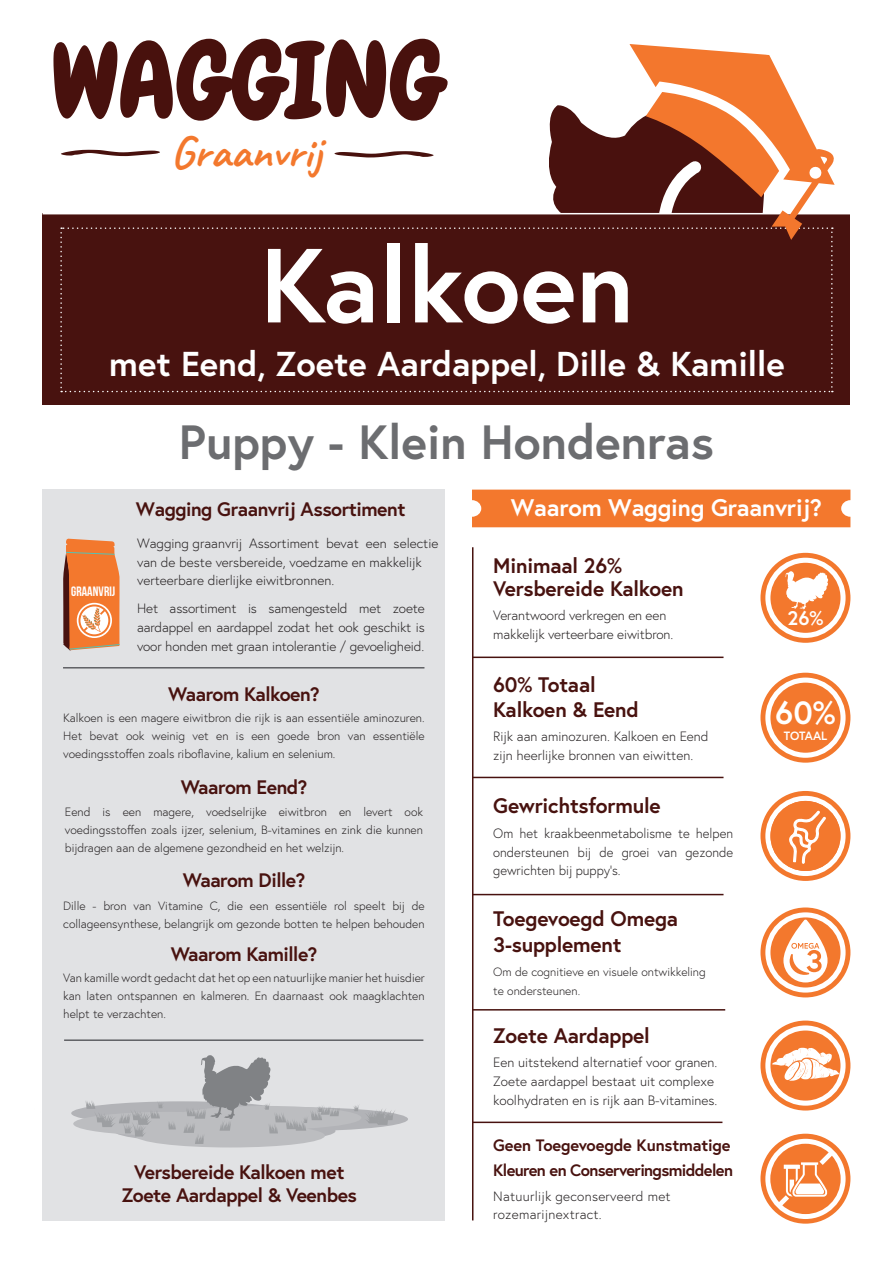
<style>
.page{position:relative;width:893px;height:1263px;background:#fff}
.page>*{position:absolute;margin:0;border:0;box-sizing:border-box;transform-origin:0 0}
.t1{font:105.75px "Chewy";color:#48110d}
.t2{font:700 105px "Europa";color:#fff}
.t3{font:700 48px "Europa";color:#6c6d70}
.t4{font:700 45.75px "Caveat";color:#f3782d}
.t5{font:700 34.5px "Europa";color:#fff}
.t6{font:700 32.1px "Europa";color:#fff}
.t7{font:700 24px "Europa";letter-spacing:-.01em;color:#fff}
.t8{font:700 21px/25.2px "Europa";letter-spacing:-.01em;color:#48120f}
.t9{font:700 19.65px "Europa";color:#fff}
.t10{font:700 19.5px/23.4px "Europa";letter-spacing:-.025em;color:#48120f;text-align:center}
.t11{font:700 16.5px/25.2px "Europa";letter-spacing:-.04em;color:#48120f}
.t12{font:300 13.5px/18.8px "Europa";color:#231f20}
.t13{font:300 13.5px/18.8px "Europa";color:#231f20;text-align:justify;scale:.96 1}
.t14{font:300 13.5px/18.8px "Europa";letter-spacing:.02em;color:#231f20}
.t15{font:700 13.5px "Bebas Neue";color:#fff}
.t16{font:300 12px/18px "Europa";color:#231f20;text-align:justify}
.t17{font:700 12px "Europa";letter-spacing:-.025em;color:#fff}
</style>
<div class="page">
<div style="left:43px;top:489px;width:402px;height:731px;background:#e1e2e4"></div>
<div style="left:472px;top:490px;width:378px;height:37px;background:#f3782d"></div>
<div style="left:43px;top:214px;width:807px;height:191px;background:#48120f"></div>
<hr style="left:472px;top:547px;width:1px;height:673px;background:#48120f">
<hr style="left:473px;top:656px;width:250px;height:2px;background:#48120f">
<hr style="left:473px;top:777px;width:250px;height:1px;background:#48120f">
<hr style="left:473px;top:894px;width:250px;height:1px;background:#48120f">
<hr style="left:473px;top:1009px;width:252px;height:1px;background:#48120f">
<svg style="left:760px;top:673px;width:90px;height:90px;fill:#f3782d"></svg>
<div style="left:768px;top:680px;width:75px;height:75px;background:#f3782d;border-radius:50%"></div>
<div style="left:765px;top:677px;width:81px;height:81px;border:5px solid #fff;border-radius:50%"></div>
<hr style="left:473px;top:1121px;width:249px;height:2px;background:#48120f">
<div style="left:760px;top:1134px;width:90px;height:90px;background:#f3782d;border-radius:50%"></div>
<svg style="left:765px;top:1139px;width:81px;height:80px"></svg>
<svg style="left:760px;top:907px;width:90px;height:90px;background:#f59459"></svg>
<svg style="left:768px;top:915px;width:75px;height:75px"></svg>
<div style="left:765px;top:912px;width:81px;height:80px;border:5px solid #fff;border-radius:50%"></div>
<svg style="left:783px;top:919px;width:44px;height:63px"></svg>
<svg style="left:760px;top:791px;width:90px;height:90px;fill:#f3782d"></svg>
<div style="left:765px;top:796px;width:81px;height:80px;border:5px solid #fff;border-radius:50%"></div>
<div style="left:770px;top:801px;width:70px;height:70px;background:#f3782d;border-radius:50%"></div>
<svg style="left:788px;top:810px;width:39px;height:71px"></svg>
<svg style="left:760px;top:1020px;width:90px;height:90px;background:#f59053"></svg>
<div style="left:765px;top:1025px;width:81px;height:81px;border:5px solid #fff;border-radius:50%"></div>
<svg style="left:772px;top:1048px;width:68px;height:33px"></svg>
<svg style="left:63px;top:538px;width:57px;height:113px;background:#e28751"></svg>
<hr style="left:63px;top:667px;width:361px;height:1px;background:#6c6d70">
<svg style="left:760px;top:553px;width:90px;height:90px;background:#f59358"></svg>
<svg style="left:768px;top:560px;width:75px;height:75px;background:#f48a49"></svg>
<div style="left:765px;top:558px;width:81px;height:80px;border:5px solid #fff;border-radius:50%"></div>
<svg style="left:785px;top:571px;width:44px;height:38px"></svg>
<hr style="left:64px;top:1039px;width:359px;height:2px;background:#6c6d70">
<svg style="left:71px;top:1055px;width:337px;height:92px"></svg>
<svg style="left:60px;top:44px;width:784px;height:348px"></svg>
<h1 class="t1" style="left:51px;top:14px;width:396px">WAGGING</h1>
<h3 class="t4" style="left:171px;top:123px;width:153px">Graanvrij</h3>
<h2 class="t2" style="left:260px;top:214px;width:375px">Kalkoen</h2>
<h3 class="t5" style="left:109px;top:341px;width:677px">met Eend, Zoete Aardappel, Dille &amp; Kamille</h3>
<p class="t15" style="left:71px;top:584px;width:46px;rotate:-1deg">Graanvrij</p>
<h3 class="t3" style="left:179px;top:409px;width:537px">Puppy - Klein Hondenras</h3>
<h3 class="t10" style="left:136px;top:497px;width:271px">Wagging Graanvrij Assortiment</h3>
<p class="t12" style="left:137px;top:534px;width:303px">Wagging graanvrij Assortiment bevat een selectie van de beste versbereide, voedzame en makkelijk verteerbare dierlijke eiwitbronnen.</p>
<p class="t12" style="left:137px;top:599px;width:289px;text-align:justify">Het assortiment is samengesteld met zoete aardappel en aardappel zodat het ook geschikt is voor honden met graan intolerantie / gevoeligheid.</p>
<h3 class="t7" style="left:511px;top:491px;width:313px">Waarom Wagging Graanvrij?</h3>
<h3 class="t8" style="left:493px;top:554px;width:192px;line-height:22.5px">Minimaal 26%<br>Versbereide Kalkoen</h3>
<p class="t12" style="left:493px;top:606px;width:182px">Verantwoord verkregen en een makkelijk verteerbare eiwitbron.</p>
<h3 class="t9" style="left:787px;top:605px;width:38px">26%</h3>
<h3 class="t10" style="left:168px;top:682px;width:153px">Waarom Kalkoen?</h3>
<p class="t16" style="left:63px;top:708px;width:363px">Kalkoen is een magere eiwitbron die rijk is aan essentiële aminozuren.<br>Het bevat ook weinig vet en is een goede bron van essentiële voedingsstoffen zoals riboflavine, kalium en selenium.</p>
<h3 class="t10" style="left:181px;top:775px;width:128px">Waarom Eend?</h3>
<p class="t16" style="left:65px;top:802px;width:360px">Eend is een magere, voedselrijke eiwitbron en levert ook voedingsstoffen zoals ijzer, selenium, B-vitamines en zink die kunnen bijdragen aan de algemene gezondheid en het welzijn.</p>
<h3 class="t10" style="left:183px;top:868px;width:124px">Waarom Dille?</h3>
<p class="t16" style="left:63px;top:896px;width:363px">Dille - bron van Vitamine C, die een essentiële rol speelt bij de collageensynthese, belangrijk om gezonde botten te helpen behouden</p>
<h3 class="t10" style="left:171px;top:942px;width:148px">Waarom Kamille?</h3>
<p class="t16" style="left:63px;top:969px;width:363px">Van kamille wordt gedacht dat het op een natuurlijke manier het huisdier kan laten ontspannen en kalmeren. En daarnaast ook maagklachten helpt te verzachten.</p>
<h3 class="t10" style="left:122px;top:1160px;width:237px">Versbereide Kalkoen met<br>Zoete Aardappel &amp; Veenbes</h3>
<h3 class="t8" style="left:493px;top:671px;width:147px">60% Totaal<br>Kalkoen &amp; Eend</h3>
<p class="t12" style="left:493px;top:727px;width:217px">Rijk aan aminozuren. Kalkoen en Eend zijn heerlijke bronnen van eiwitten.</p>
<h3 class="t8" style="left:493px;top:792px;width:169px">Gewrichtsformule</h3>
<p class="t13" style="left:493px;top:823px;width:251px">Om het kraakbeenmetabolisme te helpen ondersteunen bij de groei van gezonde gewrichten bij puppy’s.</p>
<h3 class="t8" style="left:493px;top:906px;width:186px">Toegevoegd Omega<br>3-supplement</h3>
<p class="t16" style="left:493px;top:962px;width:214px;line-height:18.8px">Om de cognitieve en visuele ontwikkeling te ondersteunen.</p>
<h3 class="t8" style="left:493px;top:1022px;width:158px">Zoete Aardappel</h3>
<p class="t12" style="left:493px;top:1053px;width:226px">Een uitstekend alternatief voor granen.<br>Zoete aardappel bestaat uit complexe koolhydraten en is rijk aan B-vitamines.</p>
<h3 class="t11" style="left:493px;top:1132px;width:241px">Geen Toegevoegde Kunstmatige<br>Kleuren en Conserveringsmiddelen</h3>
<p class="t14" style="left:493px;top:1186px;width:179px">Natuurlijk geconserveerd met rozemarijnextract.</p>
<h3 class="t6" style="left:775px;top:691px;width:62px">60%</h3>
<p class="t17" style="left:784px;top:728px;width:45px">TOTAAL</p>
</div>
